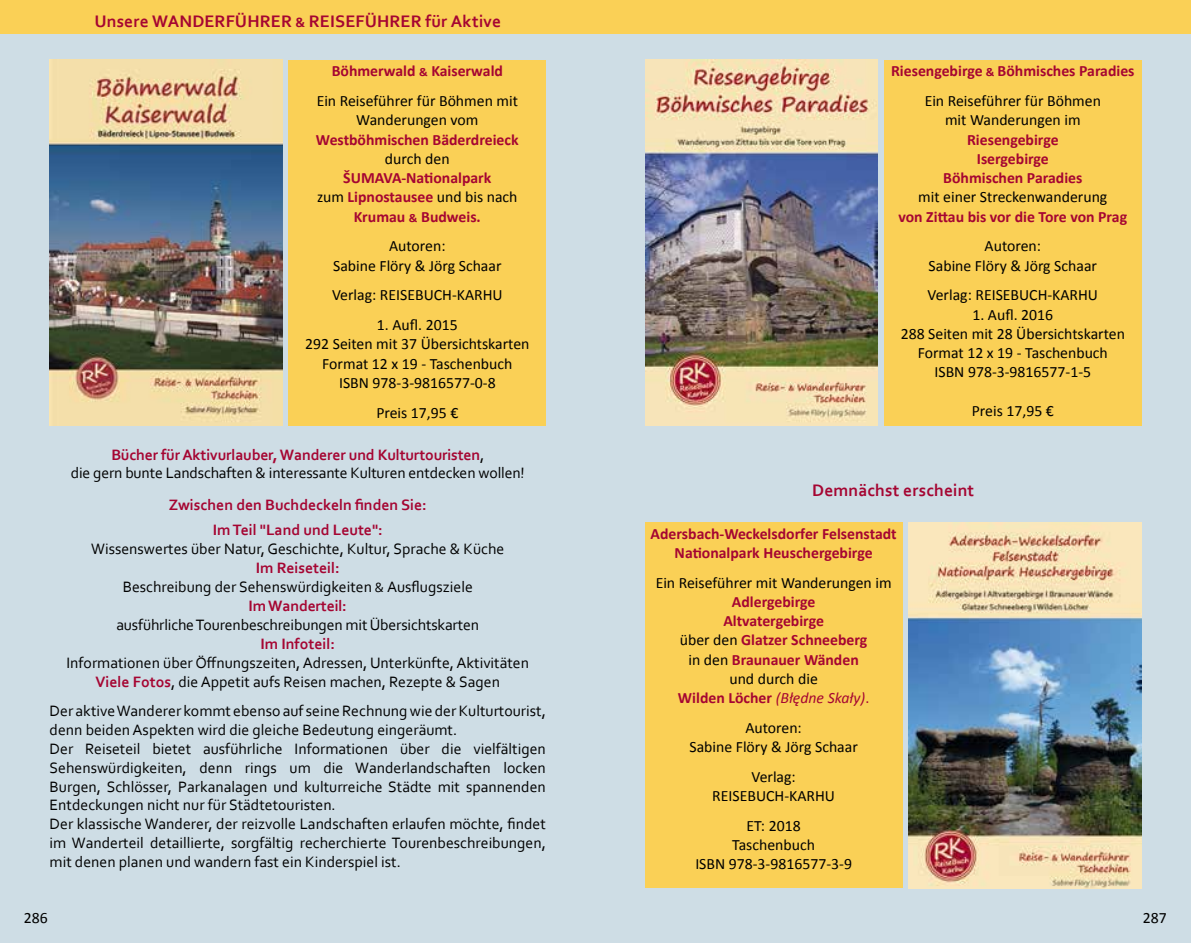
<style>
.page{position:relative;width:1191px;height:943px;background:#cedde5}
.page>*{position:absolute;margin:0;border:0;box-sizing:border-box;transform-origin:0 0}
.t1{font:700 17.5px "Corbel";letter-spacing:.01em;color:#a50532}
.t2{font:15.75px/18.9px "Corbel";color:#000;text-align:center}
.t3{font:15.75px/19.2px "Calibri";color:#000;text-align:center}
.t4{font:700 15.75px/19.2px "Calibri";color:#a50532;text-align:center}
.t5{font:700 15.75px/25.2px "Corbel";color:#a50532;text-align:center}
.s1{font-size:14px}
.s2{font-weight:700;color:#a50532}
.s3{font-weight:700;font-size:12.25px;color:#a50532}
.s4{font-weight:400;color:#000}
.s5{font-size:12.25px}
.s6{font-weight:400;font-style:italic}
.s7{font-weight:400}
</style>
<div class="page">
<div style="left:0;top:0;width:1191px;height:34px;background:#fad056"></div>
<img style="left:50px;top:60px;width:232px;height:365px">
<img style="left:645px;top:60px;width:233px;height:365px">
<img style="left:908px;top:522px;width:233px;height:366px">
<div style="left:289px;top:60px;width:257px;height:365px;background:#fad056"></div>
<div style="left:884px;top:60px;width:257px;height:365px;background:#fad056"></div>
<div style="left:645px;top:522px;width:257px;height:365px;background:#fad056"></div>
<p class="t1" style="left:94px;top:10px;width:408px">Unsere WANDERFÜHRER <span class="s1">&amp;</span> REISEFÜHRER für Aktive</p>
<p class="t3" style="left:317px;top:56px;width:203px;line-height:29.8px"><span class="s2">Böhmerwald</span> <span class="s3">&amp;</span> <span class="s2">Kaiserwald<br></span>Ein Reiseführer für Böhmen mit</p>
<p class="t3" style="left:356px;top:111px;width:124px">Wanderungen vom</p>
<p class="t4" style="left:316px;top:130px;width:204px">Westböhmischen Bäderdreieck</p>
<p class="t3" style="left:385px;top:149px;width:66px">durch den</p>
<p class="t4" style="left:317px;top:168px;width:202px">ŠUMAVA-Nationalpark<br><span class="s4">zum</span> Lipnostausee <span class="s4">und bis nach<br></span>Krumau <span class="s5">&amp;</span> Budweis.</p>
<p class="t3" style="left:333px;top:237px;width:170px">Autoren:<br>Sabine Flöry &amp; Jörg Schaar</p>
<p class="t3" style="left:332px;top:286px;width:172px">Verlag: REISEBUCH-KARHU</p>
<p class="t3" style="left:305px;top:315px;width:226px">1. Aufl. 2015<br>292 Seiten mit 37 Übersichtskarten<br>Format 12 x 19 - Taschenbuch<br>ISBN 978-3-9816577-0-8</p>
<p class="t3" style="left:376px;top:403px;width:84px">Preis 17,95 €</p>
<p class="t2" style="left:71px;top:444px;width:455px"><span class="s2">Bücher für Aktivurlauber, Wanderer und Kulturtouristen</span>,<br>die gern bunte Landschaften &amp; interessante Kulturen entdecken wollen!</p>
<p class="t5" style="left:169px;top:492px;width:260px">Zwischen den Buchdeckeln finden Sie:<br>Im Teil "Land und Leute":</p>
<p class="t2" style="left:91px;top:539px;width:415px">Wissenswertes über Natur, Geschichte, Kultur, Sprache &amp; Küche</p>
<p class="t2" style="left:123px;top:558px;width:352px"><span class="s2">Im Reiseteil:<br></span>Beschreibung der Sehenswürdigkeiten <span class="s1">&amp;</span> Ausflugsziele<br><span class="s2">Im Wanderteil:</span></p>
<p class="t2" style="left:116px;top:614px;width:364px">ausführliche Tourenbeschreibungen mit Übersichtskarten</p>
<p class="t5" style="left:260px;top:630px;width:76px">Im Infoteil:</p>
<p class="t2" style="left:66px;top:652px;width:464px">Informationen über Öffnungszeiten, Adressen, Unterkünfte, Aktivitäten<br><span class="s2">Viele Fotos</span>, die Appetit aufs Reisen machen, Rezepte &amp; Sagen</p>
<p class="t2" style="left:50px;top:701px;width:498px;text-align:left">Der aktive Wanderer kommt ebenso auf seine Rechnung wie der Kulturtourist, denn beiden Aspekten wird die gleiche Bedeutung eingeräumt.<br>Der Reiseteil bietet ausführliche Informationen über die vielfältigen Sehenswürdigkeiten, denn rings um die Wanderlandschaften locken Burgen, Schlösser, Parkanalagen und kulturreiche Städte mit spannenden Entdeckungen nicht nur für Städtetouristen.<br>Der klassische Wanderer, der reizvolle Landschaften erlaufen möchte, findet im Wanderteil detaillierte, sorgfältig recherchierte Tourenbeschreibungen, mit denen planen und wandern fast ein Kinderspiel ist.</p>
<p class="t4" style="left:891px;top:56px;width:245px;line-height:29.8px">Riesengebirge <span class="s5">&amp;</span> Böhmisches Paradies<br><span class="s4">Ein Reiseführer für Böhmen</span></p>
<p class="t3" style="left:945px;top:111px;width:137px">mit Wanderungen im</p>
<p class="t4" style="left:943px;top:130px;width:141px">Riesengebirge<br>Isergebirge<br>Böhmischen Paradies</p>
<p class="t3" style="left:918px;top:187px;width:191px">mit einer Streckenwanderung</p>
<p class="t4" style="left:898px;top:207px;width:230px">von Zittau bis vor die Tore von Prag</p>
<p class="t3" style="left:928px;top:236px;width:170px">Autoren:<br>Sabine Flöry &amp; Jörg Schaar</p>
<p class="t3" style="left:927px;top:285px;width:172px">Verlag: REISEBUCH-KARHU</p>
<p class="t3" style="left:900px;top:305px;width:226px">1. Aufl. 2016<br>288 Seiten mit 28 Übersichtskarten<br>Format 12 x 19 - Taschenbuch<br>ISBN 978-3-9816577-1-5</p>
<p class="t3" style="left:971px;top:401px;width:84px">Preis 17,95 €</p>
<p class="t1" style="left:812px;top:479px;width:164px">Demnächst erscheint</p>
<p class="t4" style="left:650px;top:523px;width:248px">Adersbach-Weckelsdorfer Felsenstadt<br>Nationalpark Heuschergebirge</p>
<p class="t3" style="left:655px;top:573px;width:237px">Ein Reiseführer mit Wanderungen im</p>
<p class="t4" style="left:678px;top:592px;width:193px">Adlergebirge<br>Altvatergebirge<br><span class="s4">über den</span> Glatzer Schneeberg <span class="s4">in den</span> Braunauer Wänden <span class="s4">und durch die<br></span>Wilden Löcher <span class="s6">(Błędne Skały)</span><span class="s7">.</span></p>
<p class="t3" style="left:689px;top:718px;width:170px">Autoren:<br>Sabine Flöry &amp; Jörg Schaar</p>
<p class="t3" style="left:712px;top:767px;width:124px">Verlag:<br>REISEBUCH-KARHU</p>
<p class="t3" style="left:695px;top:816px;width:158px">ET: 2018<br>Taschenbuch<br>ISBN 978-3-9816577-3-9</p>
<p class="t3" style="left:24px;top:907px;width:25px">286</p>
<p class="t3" style="left:1142px;top:907px;width:25px">287</p>
</div>
